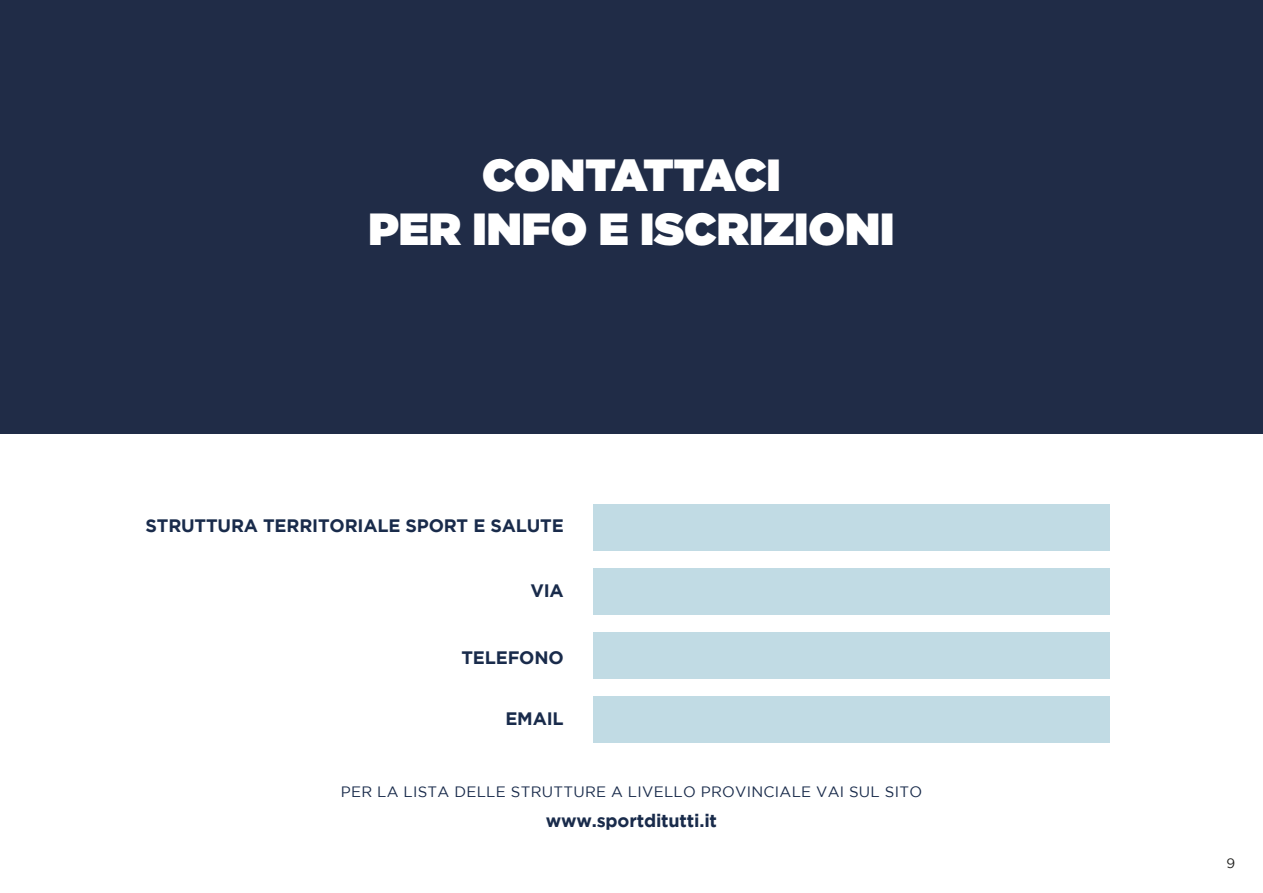
<style>
.page{position:relative;width:1263px;height:893px;background:#fff}
.page>*{position:absolute;margin:0;border:0;box-sizing:border-box;transform-origin:0 0}
.t1{font:900 45px/54px "Gotham";color:#fff;text-align:center}
.t2{font:700 18px "Gotham";letter-spacing:-.01em;color:#192b4b}
.t3{font:15px "Gotham";letter-spacing:.02em;color:#192b4b}
.t4{font:13.5px "Gotham";color:#1d1d1b}
</style>
<div class="page">
<div style="left:0;top:0;width:1263px;height:434px;background:#202c47"></div>
<div style="left:593px;top:504px;width:517px;height:47px;background:#c1dbe4"></div>
<div style="left:593px;top:568px;width:517px;height:47px;background:#c1dbe4"></div>
<div style="left:593px;top:632px;width:517px;height:47px;background:#c1dbe4"></div>
<div style="left:593px;top:696px;width:517px;height:47px;background:#c1dbe4"></div>
<h1 class="t1" style="left:368px;top:148px;width:528px">CONTATTACI<br>PER INFO E ISCRIZIONI</h1>
<p class="t2" style="left:146px;top:515px;width:420px">STRUTTURA TERRITORIALE SPORT E SALUTE</p>
<p class="t2" style="left:530px;top:580px;width:35px">VIA</p>
<p class="t2" style="left:461px;top:647px;width:104px">TELEFONO</p>
<p class="t2" style="left:505px;top:708px;width:60px">EMAIL</p>
<p class="t3" style="left:341px;top:783px;width:583px">PER LA LISTA DELLE STRUTTURE A LIVELLO PROVINCIALE VAI SUL SITO</p>
<p class="t2" style="left:546px;top:810px;width:173px">www.sportditutti.it</p>
<p class="t4" style="left:1226px;top:855px;width:10px">9</p>
</div>
